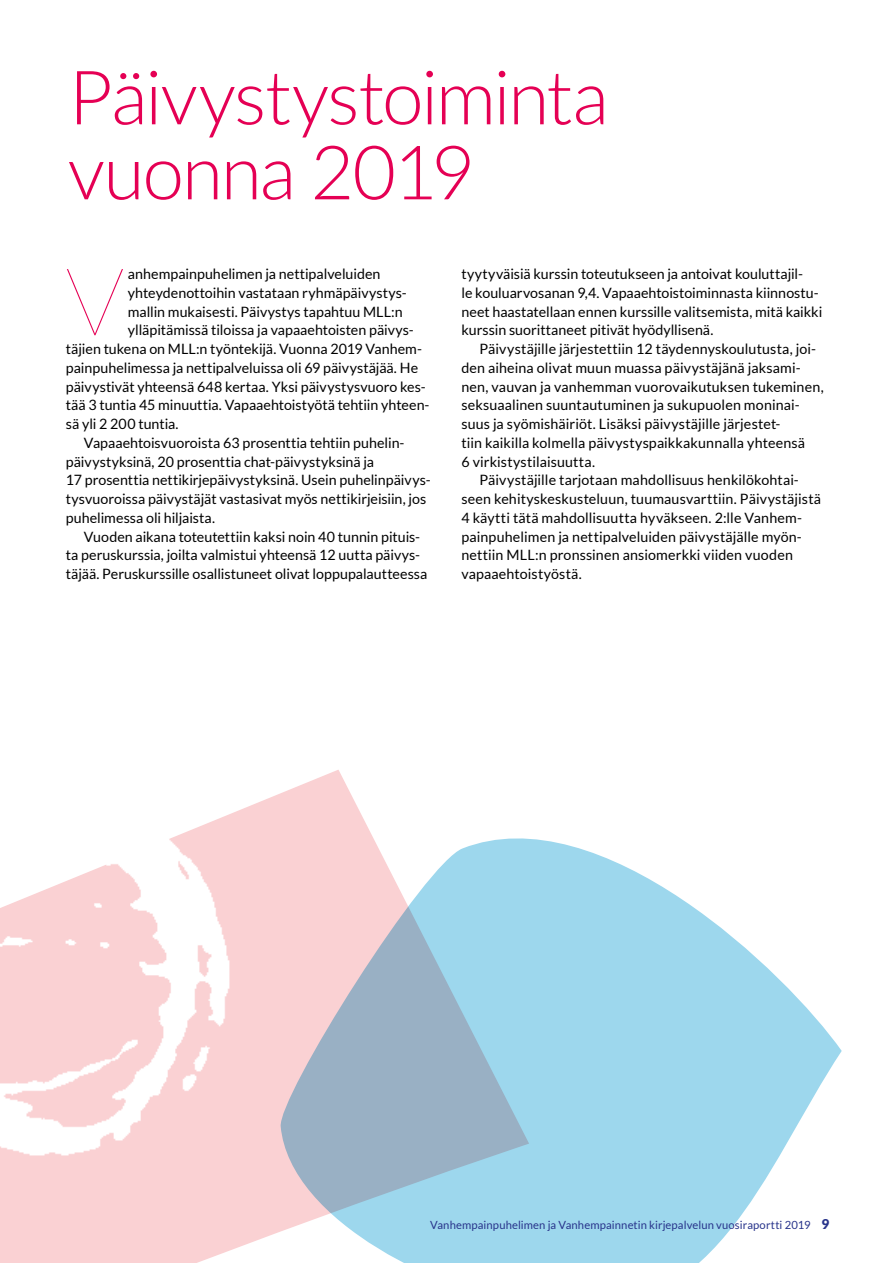
<style>
.page{position:relative;width:893px;height:1263px;background:#fff}
.page>*{position:absolute;margin:0;border:0;box-sizing:border-box;transform-origin:0 0}
.t1{font:100 94.65px "Lato";color:#e50054}
.t2{font:300 75px/75px "Lato";letter-spacing:-.02em;color:#e50054}
.t3{font:14.25px/18.8px "Lato";letter-spacing:.005em;color:#000}
.t4{font:11.25px "Lato";letter-spacing:.01em;color:#28348b}
.s1{font-weight:900;font-size:13.5px}
</style>
<div class="page">
<svg style="left:529px;top:839px;width:313px;height:424px;fill:#9dd7ed"></svg>
<svg style="left:0;top:770px;width:529px;height:493px"></svg>
<img style="left:0;top:770px;width:267px;height:423px">
<h2 class="t2" style="left:68px;top:60px;width:542px">Päivystystoiminta vuonna 2019</h2>
<h1 class="t1" style="left:66px;top:252px;width:60px">V</h1>
<p class="t3" style="left:128px;top:264px;width:254px">anhempainpuhelimen ja nettipalveluiden</p>
<p class="t3" style="left:128px;top:283px;width:280px">yhteydenottoihin vastataan ryhmäpäivystys-</p>
<p class="t3" style="left:128px;top:302px;width:276px">mallin mukaisesti. Päivystys tapahtuu MLL:n</p>
<p class="t3" style="left:128px;top:321px;width:287px">ylläpitämissä tiloissa ja vapaaehtoisten päivys-</p>
<p class="t3" style="left:66px;top:339px;width:358px">täjien tukena on MLL:n työntekijä. Vuonna 2019 Vanhem-</p>
<p class="t3" style="left:66px;top:358px;width:354px">painpuhelimessa ja nettipalveluissa oli 69 päivystäjää. He</p>
<p class="t3" style="left:66px;top:377px;width:361px">päivystivät yhteensä 648 kertaa. Yksi päivystysvuoro kes-</p>
<p class="t3" style="left:66px;top:396px;width:365px">tää 3 tuntia 45 minuuttia. Vapaaehtoistyötä tehtiin yhteen-</p>
<p class="t3" style="left:66px;top:414px;width:114px">sä yli 2 200 tuntia.</p>
<p class="t3" style="left:84px;top:433px;width:321px">Vapaaehtoisvuoroista 63 prosenttia tehtiin puhelin-</p>
<p class="t3" style="left:66px;top:452px;width:310px">päivystyksinä, 20 prosenttia chat-päivystyksinä ja</p>
<p class="t3" style="left:66px;top:471px;width:366px">17 prosenttia nettikirjepäivystyksinä. Usein puhelinpäivys-</p>
<p class="t3" style="left:66px;top:489px;width:362px">tysvuoroissa päivystäjät vastasivat myös nettikirjeisiin, jos</p>
<p class="t3" style="left:66px;top:508px;width:151px">puhelimessa oli hiljaista.</p>
<p class="t3" style="left:84px;top:527px;width:338px">Vuoden aikana toteutettiin kaksi noin 40 tunnin pituis-</p>
<p class="t3" style="left:66px;top:546px;width:356px">ta peruskurssia, joilta valmistui yhteensä 12 uutta päivys-</p>
<p class="t3" style="left:66px;top:564px;width:363px">täjää. Peruskurssille osallistuneet olivat loppupalautteessa</p>
<p class="t3" style="left:461px;top:264px;width:362px">tyytyväisiä kurssin toteutukseen ja antoivat kouluttajil-<br>le kouluarvosanan 9,4. Vapaaehtoistoiminnasta kiinnostu&shy;neet haastatellaan ennen kurssille valitsemista, mitä kaikki kurssin suorittaneet pitivät hyödyllisenä.</p>
<p class="t3" style="left:479px;top:339px;width:338px">Päivystäjille järjestettiin 12 täydennyskoulutusta, joi-</p>
<p class="t3" style="left:461px;top:358px;width:341px">den aiheina olivat muun muassa päivystäjänä jaksami-</p>
<p class="t3" style="left:461px;top:377px;width:364px">nen, vauvan ja vanhemman vuorovaikutuksen tukeminen,</p>
<p class="t3" style="left:461px;top:396px;width:340px">seksuaalinen suuntautuminen ja sukupuolen moninai-</p>
<p class="t3" style="left:461px;top:414px;width:321px">suus ja syömishäiriöt. Lisäksi päivystäjille järjestet-</p>
<p class="t3" style="left:461px;top:433px;width:345px">tiin kaikilla kolmella päivystyspaikkakunnalla yhteensä</p>
<p class="t3" style="left:461px;top:452px;width:135px">6 virkistystilaisuutta.</p>
<p class="t3" style="left:479px;top:471px;width:321px">Päivystäjille tarjotaan mahdollisuus henkilökohtai-</p>
<p class="t3" style="left:461px;top:489px;width:361px">seen kehityskeskusteluun, tuumausvarttiin. Päivystäjistä</p>
<p class="t3" style="left:461px;top:508px;width:342px">4 käytti tätä mahdollisuutta hyväkseen. 2:lle Vanhem-</p>
<p class="t3" style="left:461px;top:527px;width:342px">painpuhelimen ja nettipalveluiden päivystäjälle myön-</p>
<p class="t3" style="left:461px;top:546px;width:333px">nettiin MLL:n pronssinen ansiomerkki viiden vuoden</p>
<p class="t3" style="left:461px;top:564px;width:122px">vapaaehtoistyöstä.</p>
<p class="t4" style="left:430px;top:1218px;width:401px">Vanhempainpuhelimen ja Vanhempainnetin kirjepalvelun vuosiraportti 2019 <span class="s1">9</span></p>
</div>
